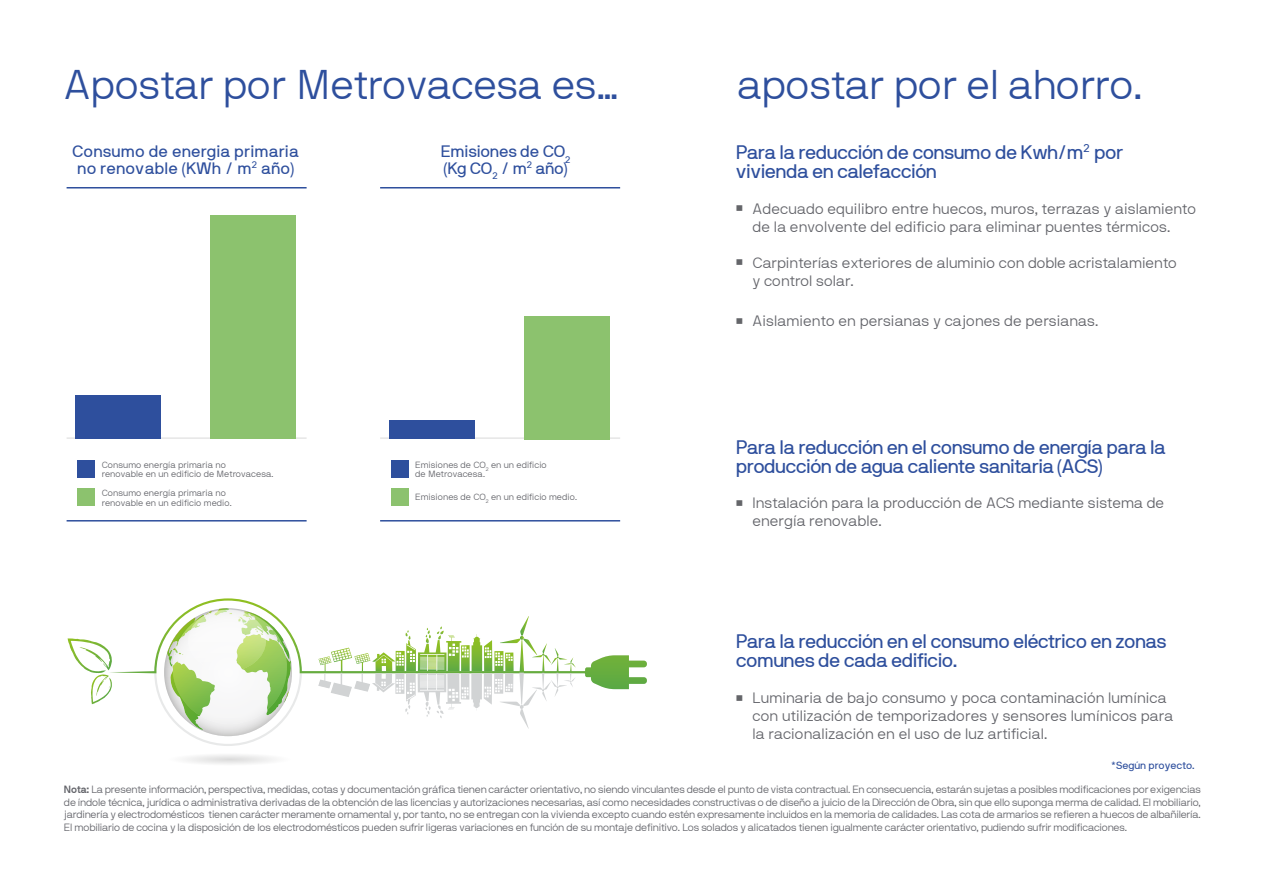
<style>
.page{position:relative;width:1263px;height:893px;background:#fff}
.page>*{position:absolute;margin:0;border:0;box-sizing:border-box;transform-origin:0 0}
.t1{font:41.4px "NB International Light Webfont";letter-spacing:-.01em;color:#2e4f9d}
.t2{font:36px "NB International Light Webfont";color:#646569}
.t3{font:19.5px/19.5px "NB International Regular Webfont";letter-spacing:-.03em;color:#2e4f9d}
.t4{font:16.5px/16.5px "NB International Regular Webfont";letter-spacing:.005em;color:#2e4f9d}
.t5{font:16.5px/16.5px "NB International Regular Webfont";letter-spacing:-.015em;color:#2e4f9d}
.t6{font:15px/18px "NB International Light Webfont";color:#63646a}
.t7{font:10.5px/12.6px "NB International Light Webfont";letter-spacing:-.025em;color:#63646a;text-align:justify}
.t8{font:10.5px "NB International Regular Webfont";color:#2e4f9d}
.t9{font:9px/9.8px "NB International Light Webfont";color:#63646a}
.s1{font-family:"NB International Bold Webfont"}
</style>
<div class="page">
<div style="left:78px;top:460px;width:17px;height:18px;background:#2e4f9d"></div>
<div style="left:78px;top:488px;width:17px;height:17px;background:#8cc26e"></div>
<div style="left:391px;top:460px;width:18px;height:18px;background:#2e4f9d"></div>
<div style="left:391px;top:488px;width:18px;height:17px;background:#8cc26e"></div>
<svg style="left:156px;top:689px;width:473px;height:57px"></svg>
<svg style="left:112px;top:598px;width:535px;height:91px"></svg>
<svg style="left:68px;top:638px;width:44px;height:66px"></svg>
<svg style="left:318px;top:616px;width:258px;height:113px"></svg>
<svg style="left:186px;top:755px;width:87px;height:9px"></svg>
<hr style="left:67px;top:187px;width:240px;height:1px;background:#2e4f9d">
<hr style="left:67px;top:438px;width:240px;height:1px;background:#dadad9">
<div style="left:210px;top:215px;width:86px;height:224px;background:#8cc26e"></div>
<div style="left:76px;top:395px;width:85px;height:44px;background:#2e4f9d"></div>
<hr style="left:380px;top:187px;width:240px;height:1px;background:#2e4f9d">
<hr style="left:67px;top:520px;width:240px;height:1px;background:#2e4f9d">
<hr style="left:380px;top:520px;width:240px;height:1px;background:#2e4f9d">
<hr style="left:380px;top:438px;width:240px;height:1px;background:#dadad9">
<div style="left:524px;top:316px;width:85px;height:123px;background:#8cc26e"></div>
<div style="left:389px;top:420px;width:85px;height:19px;background:#2e4f9d"></div>
<h1 class="t1" style="left:64px;top:61px;width:557px">Apostar por Metrovacesa es…</h1>
<h1 class="t1" style="left:737px;top:61px;width:407px">apostar por el ahorro.</h1>
<h3 class="t4" style="left:72px;top:143px;width:228px">Consumo de energia primaria no renovable (KWh / m<sup>2</sup> año)</h3>
<h3 class="t5" style="left:441px;top:143px;width:131px">Emisiones de CO<sub>2 </sub>(Kg CO<sub>2</sub> / m<sup>2</sup> año)</h3>
<p class="t9" style="left:102px;top:460px;width:173px">Consumo energía primaria no<br>renovable en un edificio de Metrovacesa.</p>
<p class="t9" style="left:102px;top:488px;width:132px">Consumo energía primaria no renovable en un edificio medio.</p>
<p class="t9" style="left:415px;top:460px;width:133px">Emisiones de CO<sub>2</sub> en un edificio de Metrovacesa.</p>
<p class="t9" style="left:415px;top:492px;width:163px">Emisiones de CO<sub>2</sub> en un edificio medio.</p>
<h3 class="t3" style="left:736px;top:142px;width:389px">Para la reducción de consumo de Kwh/m<sup>2</sup> por vivienda en calefacción</h3>
<h2 class="t2" style="left:736px;top:189px;width:9px">·</h2>
<h3 class="t6" style="left:752px;top:200px;width:445px">Adecuado equilibro entre huecos, muros, terrazas y aislamiento de la envolvente del edificio para eliminar puentes térmicos.</h3>
<h2 class="t2" style="left:736px;top:243px;width:9px">·</h2>
<h3 class="t6" style="left:752px;top:254px;width:426px">Carpinterías exteriores de aluminio con doble acristalamiento y control solar.</h3>
<h2 class="t2" style="left:736px;top:301px;width:9px">·</h2>
<h3 class="t6" style="left:752px;top:312px;width:347px">Aislamiento en persianas y cajones de persianas.</h3>
<h3 class="t3" style="left:736px;top:437px;width:432px">Para la reducción en el consumo de energía para la producción de agua caliente sanitaria (ACS)</h3>
<h2 class="t2" style="left:736px;top:483px;width:9px">·</h2>
<h3 class="t6" style="left:752px;top:493px;width:413px">Instalación para la producción de ACS mediante sistema de energía renovable.</h3>
<h3 class="t3" style="left:736px;top:631px;width:432px">Para la reducción en el consumo eléctrico en zonas comunes de cada edificio.</h3>
<h2 class="t2" style="left:736px;top:678px;width:9px">·</h2>
<h3 class="t6" style="left:752px;top:689px;width:422px">Luminaria de bajo consumo y poca contaminación lumínica con utilización de temporizadores y sensores lumínicos para la racionalización en el uso de luz artificial.</h3>
<p class="t8" style="left:1111px;top:760px;width:85px">*Según proyecto.</p>
<p class="t7" style="left:64px;top:783px;width:1138px"><span class="s1">Nota:</span> La presente información, perspectiva, medidas, cotas y documentación gráfica tienen carácter orientativo, no siendo vinculantes desde el punto de vista contractual. En consecuencia, estarán sujetas a posibles modificaciones por exigencias de índole técnica, jurídica o administrativa derivadas de la obtención de las licencias y autorizaciones necesarias, así como necesidades constructivas o de diseño a juicio de la Dirección de Obra, sin que ello suponga merma de calidad. El mobiliario, jardinería y electrodomésticos tienen carácter meramente ornamental y, por tanto, no se entregan con la vivienda excepto cuando estén expresamente incluidos en la memoria de calidades. Las cota de armarios se refieren a huecos de albañilería.<br>El mobiliario de cocina y la disposición de los electrodomésticos pueden sufrir ligeras variaciones en función de su montaje definitivo. Los solados y alicatados tienen igualmente carácter orientativo, pudiendo sufrir modificaciones.</p>
</div>
